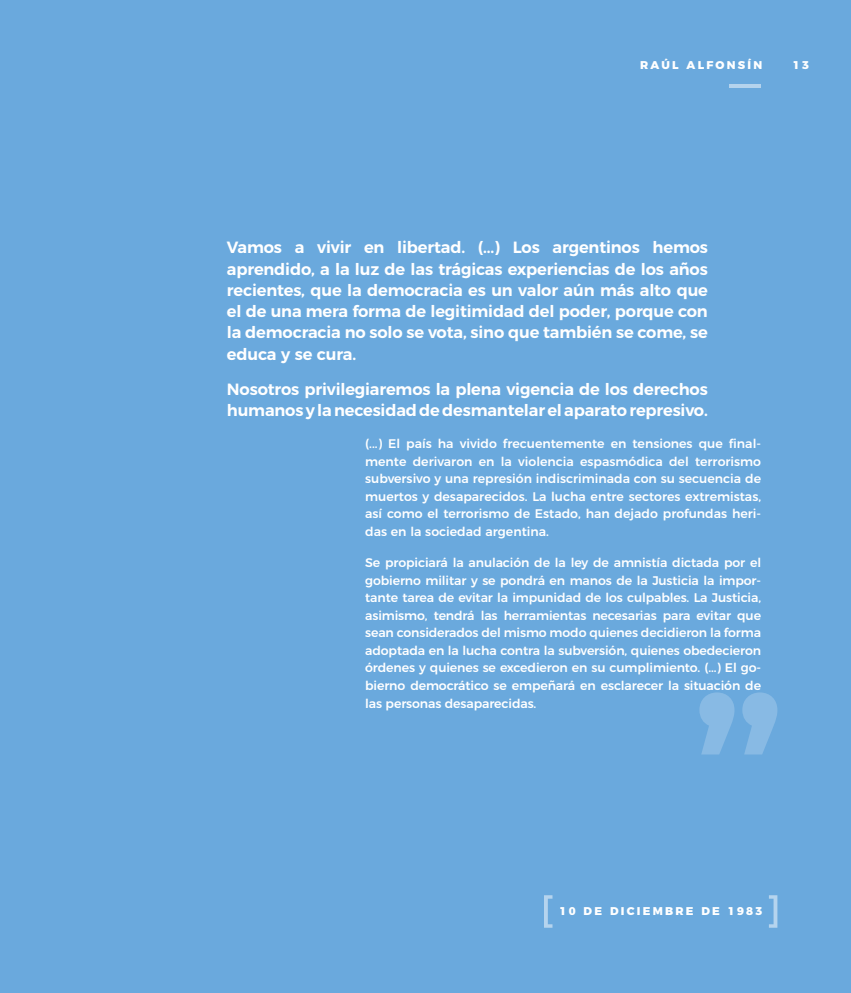
<style>
.page{position:relative;width:851px;height:993px;background:#fff}
.page>*{position:absolute;margin:0;border:0;box-sizing:border-box;transform-origin:0 0}
.t1{font:600 16.25px/21.2px "Montserrat";letter-spacing:-.01em;color:#fff;text-align:justify}
.t2{font:500 12.5px/17.5px "Montserrat";letter-spacing:-.01em;color:#fff;text-align:justify}
.t3{font:800 11.25px "Montserrat";letter-spacing:.2em;color:#fff}
</style>
<div class="page">
<div style="left:0;top:0;width:850px;height:992px;background:#6aa9dd"></div>
<hr style="left:729px;top:85px;width:32px;height:3px;background:#fff">
<svg style="left:544px;top:895px;width:8px;height:32px"></svg>
<svg style="left:769px;top:895px;width:8px;height:32px"></svg>
<svg style="left:699px;top:692px;width:78px;height:62px"></svg>
<p class="t3" style="left:640px;top:56px;width:124px">RAÚL ALFONSÍN</p>
<p class="t3" style="left:792px;top:56px;width:17px">13</p>
<p class="t1" style="left:227px;top:235px;width:482px">Vamos a vivir en libertad. (...) Los argentinos hemos aprendido, a la luz de las trágicas experiencias de los años recientes, que la democracia es un valor aún más alto que el de una mera forma de legitimidad del poder, porque con la democracia no solo se vota, sino que también se come, se educa y se cura.</p>
<h1 class="t1" style="left:227px;top:377px;width:482px">Nosotros privilegiaremos la plena vigencia de los derechos humanos y la necesidad de desmantelar el aparato represivo.</h1>
<p class="t2" style="left:365px;top:434px;width:397px">(...) El país ha vivido frecuentemente en tensiones que final&shy;mente derivaron en la violencia espasmódica del terrorismo subversivo y una represión indiscriminada con su secuencia de muertos y desaparecidos. La lucha entre sectores extremistas, así como el terrorismo de Estado, han dejado profundas heri&shy;das en la sociedad argentina.</p>
<p class="t2" style="left:365px;top:553px;width:397px">Se propiciará la anulación de la ley de amnistía dictada por el gobierno militar y se pondrá en manos de la Justicia la impor&shy;tante tarea de evitar la impunidad de los culpables. La Justicia, asimismo, tendrá las herramientas necesarias para evitar que sean considerados del mismo modo quienes decidieron la forma adoptada en la lucha contra la subversión, quienes obedecieron órdenes y quienes se excedieron en su cumplimiento. (...) El go&shy;bierno democrático se empeñará en esclarecer la situación de las personas desaparecidas.</p>
<p class="t3" style="left:559px;top:901px;width:204px">10 DE DICIEMBRE DE 1983</p>
</div>
